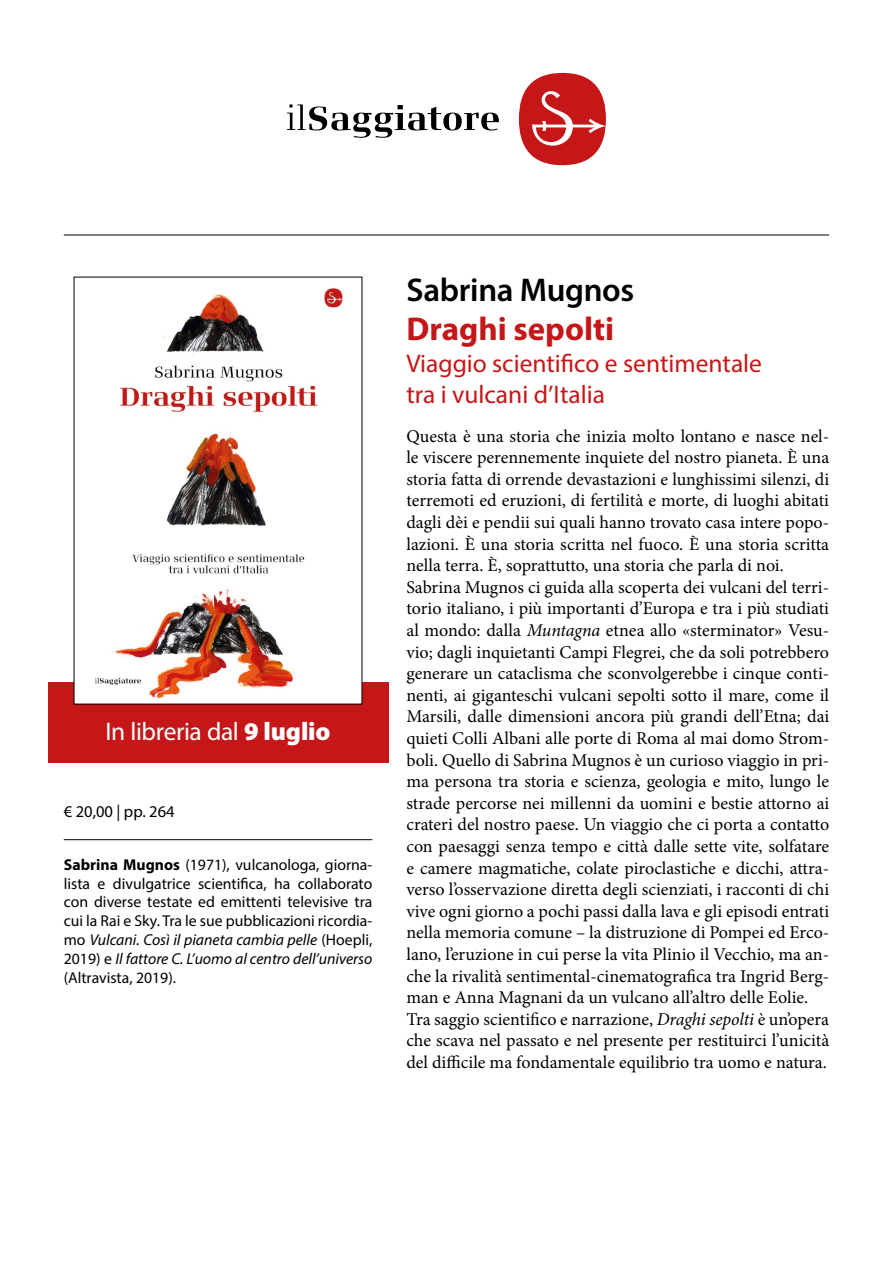
<style>
.page{position:relative;width:893px;height:1263px;background:#fff}
.page>*{position:absolute;margin:0;border:0;box-sizing:border-box;transform-origin:0 0}
.t1{font:600 33px "Myriad Pro";letter-spacing:-.01em;color:#000}
.t2{font:700 33px "Myriad Pro";color:#c51718}
.t3{font:25.5px/30.6px "Myriad Pro";color:#c51718}
.t4{font:25.5px "Myriad Pro";letter-spacing:-.015em;color:#fff}
.t5{font:18px/21.6px "Minion Pro";color:#000}
.t6{font:16.5px "Myriad Pro";color:#000}
.t7{font:15.75px/18.9px "Myriad Pro";color:#000;text-align:justify}
.s1{font-weight:900}
.s2{font-weight:700}
.s3{font-style:italic}
</style>
<div class="page">
<div style="left:48px;top:682px;width:340px;height:80px;background:#c51718"></div>
<hr style="left:64px;top:235px;width:765px;height:1px;background:#000">
<img style="left:76px;top:288px;width:284px;height:412px">
<hr style="left:64px;top:839px;width:308px;height:1px;background:#000">
<svg style="left:287px;top:104px;width:212px;height:34px"></svg>
<div style="left:519px;top:73px;width:87px;height:92px;background:#c51718;border-radius:50%"></div>
<svg style="left:532px;top:91px;width:74px;height:62px"></svg>
<h2 class="t4" style="left:106px;top:716px;width:226px">In libreria dal <span class="s1">9 luglio</span></h2>
<p class="t6" style="left:64px;top:801px;width:112px">€ 20,00 | pp. 264</p>
<p class="t7" style="left:64px;top:855px;width:310px"><span class="s2">Sabrina Mugnos</span> (1971), vulcanologa, giorna&shy;lista e divulgatrice scientifica, ha collaborato con diverse testate ed emittenti televisive tra cui la Rai e Sky. Tra le sue pubblicazioni ricordia&shy;mo <span class="s3">Vulcani. Così il pianeta cambia pelle</span> (Hoepli, 2019) e <span class="s3">Il fattore C. L’uomo al centro dell’universo </span>(Altravista, 2019).</p>
<h1 class="t1" style="left:406px;top:269px;width:229px">Sabrina Mugnos</h1>
<h1 class="t2" style="left:406px;top:307px;width:209px">Draghi sepolti</h1>
<h2 class="t3" style="left:406px;top:348px;width:357px">Viaggio scientifico e sentimentale tra i vulcani d’Italia</h2>
<p class="t5" style="left:406px;top:425px;width:424px">Questa è una storia che inizia molto lontano e nasce nel&shy;le viscere perennemente inquiete del nostro pianeta. È una storia fatta di orrende devastazioni e lunghissimi silenzi, di terremoti ed eruzioni, di fertilità e morte, di luoghi abitati dagli dèi e pendii sui quali hanno trovato casa intere popo&shy;lazioni. È una storia scritta nel fuoco. È una storia scritta nella terra. È, soprattutto, una storia che parla di noi.<br>Sabrina Mugnos ci guida alla scoperta dei vulcani del terri&shy;torio italiano, i più importanti d’Europa e tra i più studiati al mondo: dalla <span class="s3">Muntagna</span> etnea allo «sterminator» Vesu&shy;vio; dagli inquietanti Campi Flegrei, che da soli potrebbero generare un cataclisma che sconvolgerebbe i cinque conti&shy;nenti, ai giganteschi vulcani sepolti sotto il mare, come il Marsili, dalle dimensioni ancora più grandi dell’Etna; dai quieti Colli Albani alle porte di Roma al mai domo Strom&shy;boli. Quello di Sabrina Mugnos è un curioso viaggio in pri&shy;ma persona tra storia e scienza, geologia e mito, lungo le strade percorse nei millenni da uomini e bestie attorno ai crateri del nostro paese. Un viaggio che ci porta a contatto con paesaggi senza tempo e città dalle sette vite, solfatare e camere magmatiche, colate piroclastiche e dicchi, attra&shy;verso l’osservazione diretta degli scienziati, i racconti di chi vive ogni giorno a pochi passi dalla lava e gli episodi entrati nella memoria comune – la distruzione di Pompei ed Erco&shy;lano, l’eruzione in cui perse la vita Plinio il Vecchio, ma an&shy;che la rivalità sentimental-cinematografica tra Ingrid Berg&shy;man e Anna Magnani da un vulcano all’altro delle Eolie.<br>Tra saggio scientifico e narrazione, <span class="s3">Draghi sepolti</span> è un’opera che scava nel passato e nel presente per restituirci l’unicità del difficile ma fondamentale equilibrio tra uomo e natura.</p>
</div>
